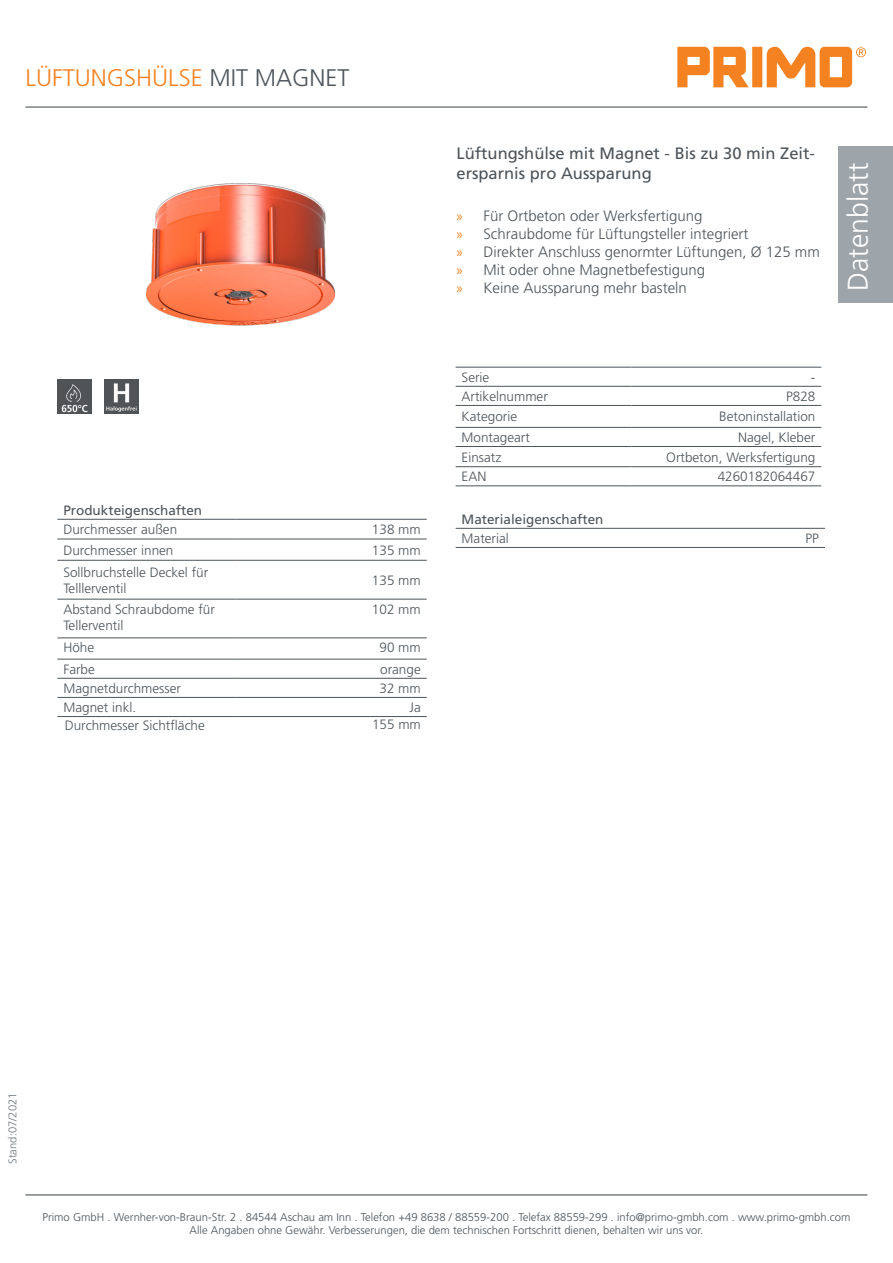
<style>
.page{position:relative;width:893px;height:1263px;background:#fff}
.page>*{position:absolute;margin:0;border:0;box-sizing:border-box;transform-origin:0 0}
.t1{font:300 28.5px "Frutiger LT Pro";color:#fff}
.H1_Produktname{font:300 24px "Frutiger LT Pro";color:#f58220}
.SH_Produkt-Keywords{font:16.5px/19.5px "Frutiger LT Pro";color:#4d545a}
.t2{font:300 15px "Frutiger LT Pro";color:#4d545a}
.Tabellentext_li{font:300 13.5px/16.2px "Frutiger LT Pro";color:#4d545a}
.Tabellenüberschrift{font:13.5px "Frutiger LT Pro";color:#4d545a}
.Tabellentext_re{font:300 13.5px "Frutiger LT Pro";color:#4d545a}
.t3{font:300 13.5px "Frutiger LT Pro";color:#4d555b}
.t4{font:300 11.25px/13.5px "Frutiger LT Pro";color:#4d545a;text-align:center}
.Randleiste_li_Stand{font:300 11.25px "Frutiger LT Pro";color:#6e777c}
.s1{color:#4d545a}
.s2{font-family:"Myriad Pro";font-weight:400;color:#f58220}
</style>
<div class="page">
<hr style="left:26px;top:106px;width:841px;height:2px;background:#4d545a">
<div style="left:839px;top:147px;width:54px;height:156px;background:#9da5ab"></div>
<hr style="left:26px;top:1194px;width:841px;height:1px;background:#4d545a">
<svg style="left:677px;top:47px;width:189px;height:40px"></svg>
<img style="left:105px;top:379px;width:33px;height:34px">
<img style="left:57px;top:379px;width:34px;height:34px">
<hr style="left:456px;top:528px;width:179px;height:1px;background:#4d545a">
<hr style="left:635px;top:528px;width:190px;height:1px;background:#4d545a">
<hr style="left:456px;top:547px;width:179px;height:1px;background:#4d545a">
<hr style="left:635px;top:547px;width:190px;height:1px;background:#4d545a">
<hr style="left:57px;top:519px;width:180px;height:1px;background:#4d545a">
<hr style="left:237px;top:519px;width:190px;height:1px;background:#4d545a">
<hr style="left:57px;top:539px;width:180px;height:1px;background:#4d545a">
<hr style="left:237px;top:539px;width:190px;height:1px;background:#4d545a">
<hr style="left:57px;top:560px;width:180px;height:1px;background:#4d545a">
<hr style="left:237px;top:560px;width:190px;height:1px;background:#4d545a">
<hr style="left:57px;top:599px;width:180px;height:1px;background:#4d545a">
<hr style="left:237px;top:599px;width:190px;height:1px;background:#4d545a">
<hr style="left:57px;top:637px;width:180px;height:1px;background:#4d545a">
<hr style="left:237px;top:637px;width:190px;height:1px;background:#4d545a">
<hr style="left:57px;top:659px;width:180px;height:1px;background:#4d545a">
<hr style="left:237px;top:659px;width:190px;height:1px;background:#4d545a">
<hr style="left:57px;top:678px;width:180px;height:1px;background:#4d545a">
<hr style="left:237px;top:678px;width:190px;height:1px;background:#4d545a">
<hr style="left:57px;top:697px;width:180px;height:1px;background:#4d545a">
<hr style="left:237px;top:697px;width:190px;height:1px;background:#4d545a">
<hr style="left:57px;top:716px;width:180px;height:1px;background:#4d545a">
<hr style="left:237px;top:716px;width:190px;height:1px;background:#4d545a">
<img style="left:145px;top:183px;width:191px;height:143px">
<hr style="left:456px;top:367px;width:176px;height:1px;background:#4d545a">
<hr style="left:632px;top:367px;width:189px;height:1px;background:#4d545a">
<hr style="left:456px;top:386px;width:176px;height:1px;background:#4d545a">
<hr style="left:632px;top:386px;width:189px;height:1px;background:#4d545a">
<hr style="left:456px;top:405px;width:176px;height:1px;background:#4d545a">
<hr style="left:632px;top:405px;width:189px;height:1px;background:#4d545a">
<hr style="left:456px;top:427px;width:176px;height:1px;background:#4d545a">
<hr style="left:632px;top:427px;width:189px;height:1px;background:#4d545a">
<hr style="left:456px;top:446px;width:176px;height:1px;background:#4d545a">
<hr style="left:632px;top:446px;width:189px;height:1px;background:#4d545a">
<hr style="left:456px;top:466px;width:176px;height:1px;background:#4d545a">
<hr style="left:632px;top:466px;width:189px;height:1px;background:#4d545a">
<hr style="left:456px;top:485px;width:176px;height:1px;background:#4d545a">
<hr style="left:632px;top:485px;width:189px;height:1px;background:#4d545a">
<p class="H1_Produktname" style="left:26px;top:64px;width:326px">LÜFTUNGSHÜLSE <span class="s1">MIT MAGNET</span></p>
<p class="Tabellenüberschrift" style="left:63px;top:502px;width:140px">Produkteigenschaften</p>
<p class="Tabellentext_li" style="left:63px;top:521px;width:115px">Durchmesser außen</p>
<p class="Tabellentext_re" style="left:372px;top:522px;width:50px">138 mm</p>
<p class="Tabellentext_li" style="left:63px;top:542px;width:112px">Durchmesser innen</p>
<p class="Tabellentext_re" style="left:372px;top:542px;width:50px">135 mm</p>
<p class="Tabellentext_li" style="left:63px;top:564px;width:146px">Sollbruchstelle Deckel für<br>Telllerventil</p>
<p class="Tabellentext_re" style="left:372px;top:572px;width:50px">135 mm</p>
<p class="Tabellentext_li" style="left:63px;top:601px;width:153px">Abstand Schraubdome für<br>Tellerventil</p>
<p class="Tabellentext_re" style="left:372px;top:601px;width:50px">102 mm</p>
<p class="Tabellentext_li" style="left:63px;top:639px;width:32px">Höhe</p>
<p class="Tabellentext_re" style="left:379px;top:640px;width:43px">90 mm</p>
<p class="Tabellentext_li" style="left:63px;top:661px;width:33px">Farbe</p>
<p class="Tabellentext_re" style="left:380px;top:661px;width:42px">orange</p>
<p class="Tabellentext_li" style="left:63px;top:680px;width:119px">Magnetdurchmesser</p>
<p class="Tabellentext_re" style="left:379px;top:680px;width:43px">32 mm</p>
<p class="Tabellentext_li" style="left:63px;top:699px;width:74px">Magnet inkl.</p>
<p class="Tabellentext_re" style="left:409px;top:699px;width:13px">Ja</p>
<p class="t3" style="left:65px;top:717px;width:142px">Durchmesser Sichtfläche</p>
<p class="t3" style="left:372px;top:716px;width:50px">155 mm</p>
<p class="SH_Produkt-Keywords" style="left:456px;top:144px;width:360px">Lüftungshülse mit Magnet - Bis zu 30 min Zeit&shy;ersparnis pro Aussparung</p>
<p class="t2" style="left:456px;top:207px;width:247px"><span class="s2">»</span> Für Ortbeton oder Werksfertigung</p>
<p class="t2" style="left:456px;top:225px;width:294px"><span class="s2">»</span> Schraubdome für Lüftungsteller integriert</p>
<p class="t2" style="left:456px;top:243px;width:365px"><span class="s2">»</span> Direkter Anschluss genormter Lüftungen, Ø 125 mm</p>
<p class="t2" style="left:456px;top:261px;width:250px"><span class="s2">»</span> Mit oder ohne Magnetbefestigung</p>
<p class="t2" style="left:456px;top:279px;width:232px"><span class="s2">»</span> Keine Aussparung mehr basteln</p>
<h1 class="t1" style="left:841px;top:291px;width:130px;rotate:-90deg">Datenblatt</h1>
<p class="Tabellentext_li" style="left:462px;top:369px;width:29px">Serie</p>
<p class="Tabellentext_li" style="left:811px;top:369px;width:6px">-</p>
<p class="Tabellentext_li" style="left:462px;top:388px;width:88px">Artikelnummer</p>
<p class="Tabellentext_li" style="left:786px;top:388px;width:31px">P828</p>
<p class="Tabellentext_li" style="left:462px;top:409px;width:57px">Kategorie</p>
<p class="Tabellentext_li" style="left:719px;top:409px;width:98px">Betoninstallation</p>
<p class="Tabellentext_li" style="left:462px;top:429px;width:70px">Montageart</p>
<p class="Tabellentext_li" style="left:738px;top:429px;width:79px">Nagel, Kleber</p>
<p class="Tabellentext_li" style="left:462px;top:449px;width:41px">Einsatz</p>
<p class="Tabellentext_li" style="left:666px;top:449px;width:151px">Ortbeton, Werksfertigung</p>
<p class="Tabellentext_li" style="left:462px;top:469px;width:26px">EAN</p>
<p class="Tabellentext_li" style="left:718px;top:469px;width:99px">4260182064467</p>
<p class="Tabellenüberschrift" style="left:462px;top:511px;width:143px">Materialeigenschaften</p>
<p class="Tabellentext_li" style="left:462px;top:530px;width:49px">Material</p>
<p class="Tabellentext_re" style="left:805px;top:530px;width:15px">PP</p>
<p class="Randleiste_li_Stand" style="left:6px;top:1164px;width:73px;rotate:-90deg">Stand:07/2021</p>
<p class="t4" style="left:42px;top:1210px;width:810px">Primo GmbH . Wernher-von-Braun-Str. 2 . 84544 Aschau am Inn . Telefon +49 8638 / 88559-200 . Telefax 88559-299 . info@primo-gmbh.com . www.primo-gmbh.com<br>Alle Angaben ohne Gewähr. Verbesserungen, die dem technischen Fortschritt dienen, behalten wir uns vor.</p>
</div>
